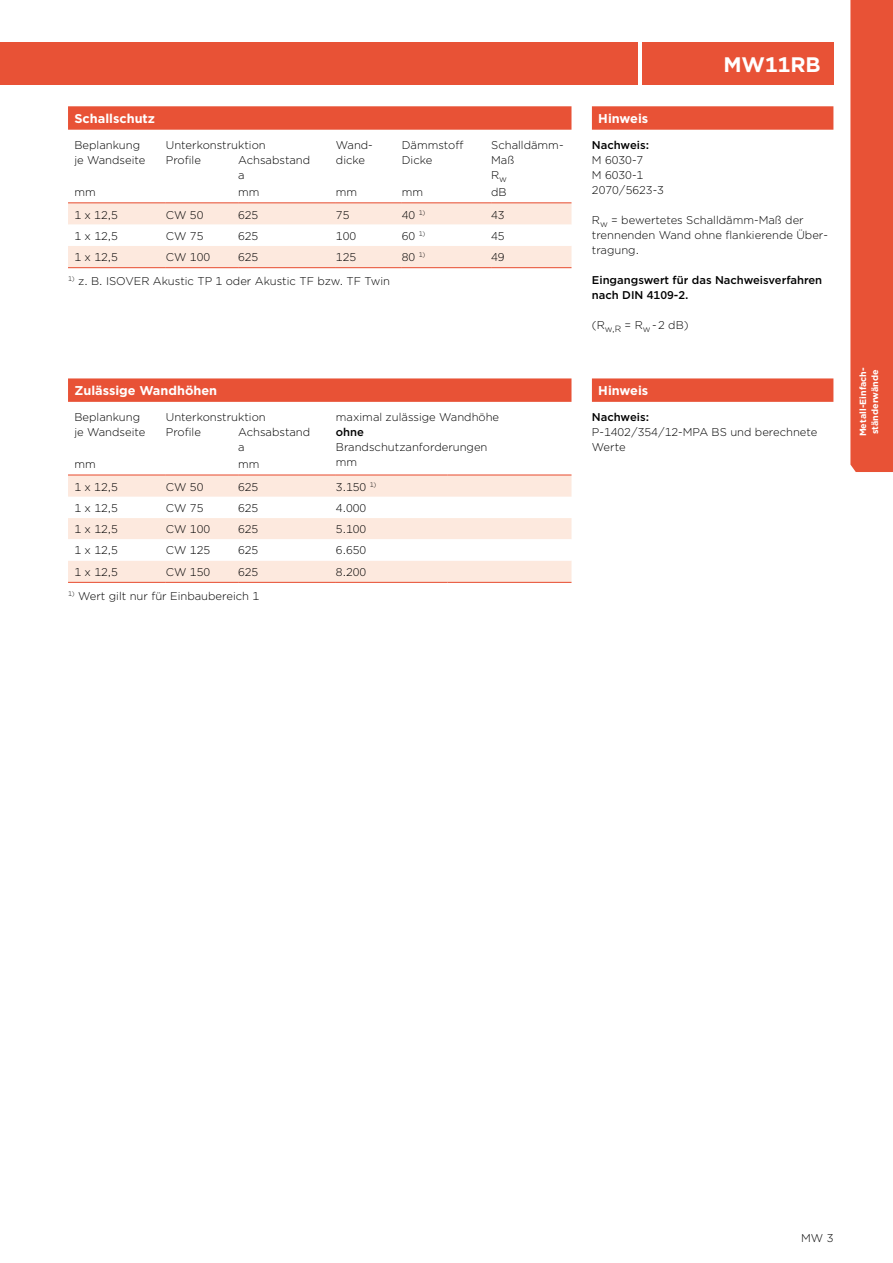
<style>
.page{position:relative;width:893px;height:1263px;background:#fff}
.page>*{position:absolute;margin:0;border:0;box-sizing:border-box;transform-origin:0 0}
.t1{font:700 21px "Gotham";color:#fff}
.t2{font:700 12.75px "Gotham";color:#fff}
.t3{font:300 11.25px/15px "Gotham";color:#000}
.t4{font:500 11.25px/15px "Gotham";color:#000}
.t5{font:700 9px/12px "Gotham";color:#fff}
</style>
<div class="page">
<div style="left:642px;top:43px;width:191px;height:42px;background:#e85236"></div>
<div style="left:0;top:43px;width:638px;height:42px;background:#e85236"></div>
<div style="left:850px;top:0;width:43px;height:472px;background:#e85236"></div>
<div style="left:592px;top:106px;width:241px;height:24px;background:#e85236"></div>
<svg style="left:68px;top:203px;width:503px;height:64px"></svg>
<hr style="left:68px;top:267px;width:98px;height:1px;background:#e85236">
<hr style="left:166px;top:267px;width:72px;height:1px;background:#e85236">
<hr style="left:238px;top:267px;width:98px;height:1px;background:#e85236">
<hr style="left:336px;top:267px;width:66px;height:1px;background:#e85236">
<hr style="left:402px;top:267px;width:89px;height:1px;background:#e85236">
<hr style="left:491px;top:267px;width:80px;height:1px;background:#e85236">
<hr style="left:68px;top:202px;width:98px;height:1px;background:#e85236">
<hr style="left:166px;top:202px;width:72px;height:1px;background:#e85236">
<hr style="left:238px;top:202px;width:98px;height:1px;background:#e85236">
<hr style="left:336px;top:202px;width:66px;height:1px;background:#e85236">
<hr style="left:402px;top:202px;width:89px;height:1px;background:#e85236">
<hr style="left:491px;top:202px;width:80px;height:1px;background:#e85236">
<div style="left:68px;top:106px;width:503px;height:24px;background:#e85236"></div>
<div style="left:592px;top:378px;width:241px;height:24px;background:#e85236"></div>
<div style="left:68px;top:475px;width:503px;height:107px;background:#fde9de"></div>
<svg style="left:68px;top:497px;width:503px;height:64px"></svg>
<hr style="left:336px;top:474px;width:111px;height:1px;background:#e85236">
<hr style="left:447px;top:474px;width:124px;height:1px;background:#e85236">
<hr style="left:68px;top:582px;width:98px;height:1px;background:#e85236">
<hr style="left:166px;top:582px;width:72px;height:1px;background:#e85236">
<hr style="left:238px;top:582px;width:98px;height:1px;background:#e85236">
<hr style="left:336px;top:582px;width:111px;height:1px;background:#e85236">
<hr style="left:447px;top:582px;width:124px;height:1px;background:#e85236">
<hr style="left:68px;top:474px;width:98px;height:1px;background:#e85236">
<hr style="left:166px;top:474px;width:72px;height:1px;background:#e85236">
<hr style="left:238px;top:474px;width:98px;height:1px;background:#e85236">
<div style="left:68px;top:378px;width:503px;height:24px;background:#e85236"></div>
<h1 class="t1" style="left:723px;top:51px;width:99px">MW11RB</h1>
<p class="t2" style="left:74px;top:110px;width:82px">Schallschutz</p>
<p class="t2" style="left:598px;top:110px;width:52px">Hinweis</p>
<p class="t3" style="left:74px;top:138px;width:67px">Beplankung</p>
<p class="t3" style="left:166px;top:138px;width:101px">Unterkonstruktion</p>
<p class="t3" style="left:336px;top:138px;width:38px">Wand-</p>
<p class="t3" style="left:402px;top:138px;width:63px">Dämmstoff</p>
<p class="t3" style="left:491px;top:138px;width:74px">Schalldämm-</p>
<p class="t3" style="left:74px;top:152px;width:72px">je Wandseite</p>
<p class="t3" style="left:166px;top:152px;width:37px">Profile</p>
<p class="t3" style="left:238px;top:152px;width:74px">Achsabstand</p>
<p class="t3" style="left:336px;top:152px;width:31px">dicke</p>
<p class="t3" style="left:402px;top:152px;width:32px">Dicke</p>
<p class="t3" style="left:491px;top:152px;width:25px">Maß</p>
<p class="t3" style="left:238px;top:167px;width:8px">a</p>
<p class="t3" style="left:491px;top:167px;width:17px">R<sub>w</sub></p>
<p class="t3" style="left:74px;top:184px;width:23px">mm</p>
<p class="t3" style="left:238px;top:184px;width:23px">mm</p>
<p class="t3" style="left:336px;top:184px;width:23px">mm</p>
<p class="t3" style="left:402px;top:184px;width:23px">mm</p>
<p class="t3" style="left:491px;top:184px;width:17px">dB</p>
<p class="t3" style="left:74px;top:207px;width:45px">1 x 12,5</p>
<p class="t3" style="left:166px;top:207px;width:39px">CW 50</p>
<p class="t3" style="left:238px;top:207px;width:22px">625</p>
<p class="t3" style="left:336px;top:207px;width:15px">75</p>
<p class="t3" style="left:402px;top:207px;width:25px">40 <sup>1)</sup></p>
<p class="t3" style="left:491px;top:207px;width:15px">43</p>
<p class="t3" style="left:74px;top:228px;width:45px">1 x 12,5</p>
<p class="t3" style="left:166px;top:228px;width:39px">CW 75</p>
<p class="t3" style="left:238px;top:228px;width:22px">625</p>
<p class="t3" style="left:336px;top:228px;width:22px">100</p>
<p class="t3" style="left:402px;top:228px;width:25px">60 <sup>1)</sup></p>
<p class="t3" style="left:491px;top:228px;width:15px">45</p>
<p class="t3" style="left:74px;top:249px;width:45px">1 x 12,5</p>
<p class="t3" style="left:166px;top:249px;width:46px">CW 100</p>
<p class="t3" style="left:238px;top:249px;width:22px">625</p>
<p class="t3" style="left:336px;top:249px;width:22px">125</p>
<p class="t3" style="left:402px;top:249px;width:25px">80 <sup>1)</sup></p>
<p class="t3" style="left:491px;top:249px;width:15px">49</p>
<p class="t3" style="left:68px;top:273px;width:324px"><sup>1)</sup> z. B. ISOVER Akustic TP 1 oder Akustic TF bzw. TF Twin</p>
<p class="t4" style="left:592px;top:138px;width:59px">Nachweis:</p>
<p class="t3" style="left:592px;top:153px;width:74px">M 6030-7<br>M 6030-1<br>2070/5623-3</p>
<p class="t3" style="left:592px;top:213px;width:238px">R<sub>w</sub> = bewertetes Schalldämm-Maß der trennenden Wand ohne flankierende Über&shy;tragung.</p>
<p class="t4" style="left:592px;top:273px;width:232px">Eingangswert für das Nachweisverfahren nach DIN 4109-2.</p>
<p class="t3" style="left:592px;top:318px;width:98px">(R<sub>w,R</sub> = R<sub>w</sub> - 2 dB)</p>
<p class="t2" style="left:74px;top:382px;width:144px">Zulässige Wandhöhen</p>
<p class="t2" style="left:598px;top:382px;width:52px">Hinweis</p>
<p class="t3" style="left:74px;top:410px;width:67px">Beplankung</p>
<p class="t3" style="left:166px;top:410px;width:101px">Unterkonstruktion</p>
<p class="t3" style="left:336px;top:410px;width:165px">maximal zulässige Wandhöhe</p>
<p class="t3" style="left:74px;top:425px;width:72px">je Wandseite</p>
<p class="t3" style="left:166px;top:425px;width:37px">Profile</p>
<p class="t3" style="left:238px;top:425px;width:74px">Achsabstand</p>
<p class="t4" style="left:336px;top:425px;width:30px">ohne</p>
<p class="t3" style="left:238px;top:439px;width:8px">a</p>
<p class="t3" style="left:336px;top:439px;width:153px">Brandschutzanforderungen</p>
<p class="t3" style="left:74px;top:456px;width:23px">mm</p>
<p class="t3" style="left:238px;top:456px;width:23px">mm</p>
<p class="t3" style="left:336px;top:454px;width:23px">mm</p>
<p class="t3" style="left:74px;top:479px;width:45px">1 x 12,5</p>
<p class="t3" style="left:166px;top:479px;width:39px">CW 50</p>
<p class="t3" style="left:238px;top:479px;width:22px">625</p>
<p class="t3" style="left:336px;top:479px;width:42px">3.150 <sup>1)</sup></p>
<p class="t3" style="left:74px;top:500px;width:45px">1 x 12,5</p>
<p class="t3" style="left:166px;top:500px;width:39px">CW 75</p>
<p class="t3" style="left:238px;top:500px;width:22px">625</p>
<p class="t3" style="left:336px;top:500px;width:32px">4.000</p>
<p class="t3" style="left:74px;top:521px;width:45px">1 x 12,5</p>
<p class="t3" style="left:166px;top:521px;width:46px">CW 100</p>
<p class="t3" style="left:238px;top:521px;width:22px">625</p>
<p class="t3" style="left:336px;top:521px;width:32px">5.100</p>
<p class="t3" style="left:74px;top:543px;width:45px">1 x 12,5</p>
<p class="t3" style="left:166px;top:543px;width:46px">CW 125</p>
<p class="t3" style="left:238px;top:543px;width:22px">625</p>
<p class="t3" style="left:336px;top:543px;width:32px">6.650</p>
<p class="t3" style="left:74px;top:564px;width:45px">1 x 12,5</p>
<p class="t3" style="left:166px;top:564px;width:46px">CW 150</p>
<p class="t3" style="left:238px;top:564px;width:22px">625</p>
<p class="t3" style="left:336px;top:564px;width:32px">8.200</p>
<p class="t3" style="left:68px;top:588px;width:193px"><sup>1)</sup> Wert gilt nur für Einbaubereich 1</p>
<p class="t4" style="left:592px;top:410px;width:59px">Nachweis:</p>
<p class="t3" style="left:592px;top:425px;width:227px">P-1402/354/12-MPA BS und berechnete<br>Werte</p>
<p class="t5" style="left:857px;top:436px;width:70px;rotate:-90deg">Metall-Einfach&shy;ständerwände</p>
<p class="t3" style="left:801px;top:1230px;width:34px">MW 3</p>
</div>
